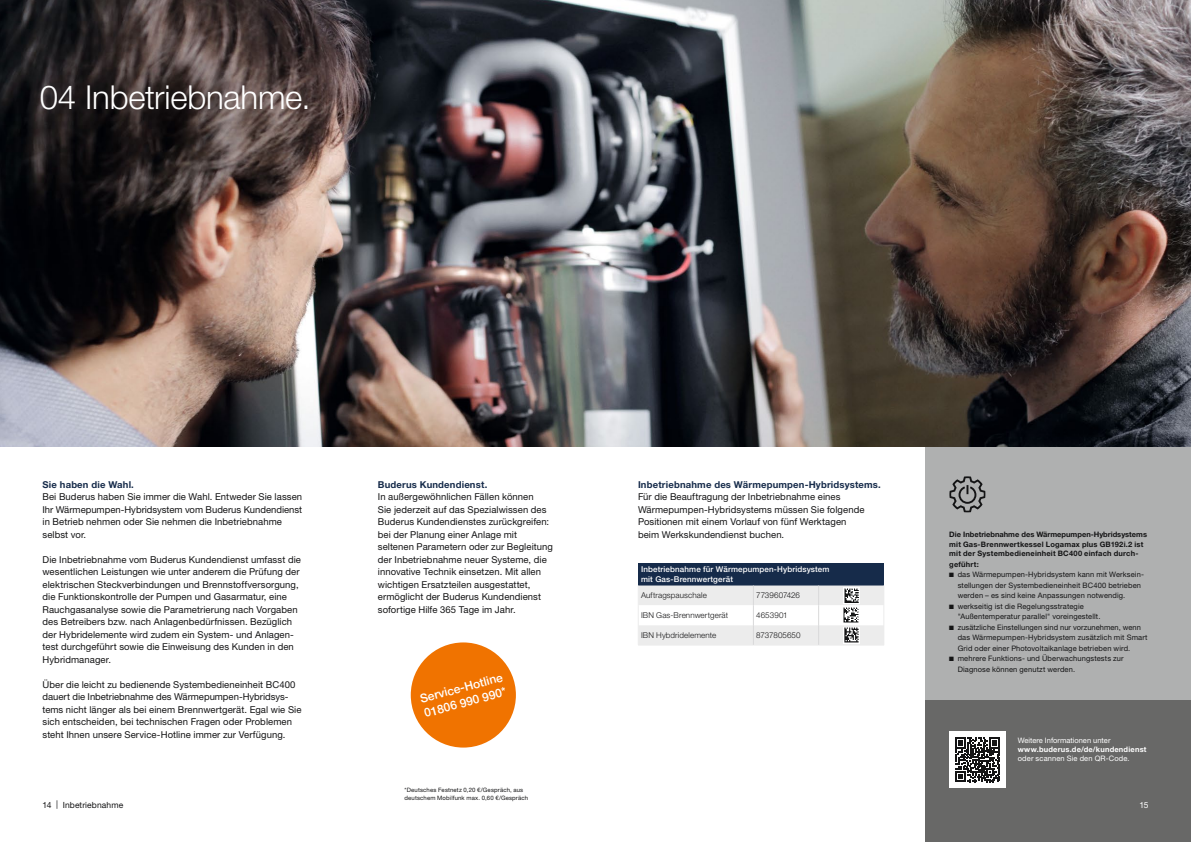
<style>
.page{position:relative;width:1191px;height:842px;background:#fff}
.page>*{position:absolute;margin:0;border:0;box-sizing:border-box;transform-origin:0 0}
.t1{font:300 33px "Helvetica Neue LT Pro";letter-spacing:-.01em;color:#fff}
.t2{font:500 12px/15px "Helvetica Neue LT Pro";color:#fff}
.t3{font:9.5px/12.5px "Helvetica Neue LT Pro";letter-spacing:.005em;color:#141415}
.t4{font:700 9.5px "Helvetica Neue LT Pro";letter-spacing:.02em;color:#162b4a}
.t5{font:8.5px "Helvetica Neue LT Pro";letter-spacing:.01em;color:#141415}
.t6{font:8.5px "Helvetica Neue LT Pro";color:#fff}
.t7{font:300 8px "Helvetica Neue LT Pro";letter-spacing:.015em;color:#141415}
.t8{font:500 8px/10px "Helvetica Neue LT Pro";letter-spacing:.015em;color:#fff}
.t9{font:300 8px "Helvetica Neue LT Pro";letter-spacing:-.005em;color:#141415}
.t10{font:7.5px/10.5px "Helvetica Neue LT Pro";letter-spacing:.015em;color:#141415}
.t11{font:700 7.5px/9.5px "Helvetica Neue LT Pro";letter-spacing:.025em;color:#141415}
.t12{font:700 7.5px "Helvetica Neue LT Pro";letter-spacing:.025em;color:#fff}
.t13{font:7.5px "Helvetica Neue LT Pro";color:#fff}
.t14{font:7.5px "Helvetica Neue LT Pro";letter-spacing:.02em;color:#fff}
.t15{font:6px/8px "Helvetica Neue LT Pro";letter-spacing:.025em;color:#141415}
</style>
<div class="page">
<div style="left:925px;top:446px;width:266px;height:254px;background:#afb0b0"></div>
<div style="left:925px;top:700px;width:266px;height:142px;background:#686867"></div>
<img style="left:0;top:0;width:1191px;height:446px">
<svg style="left:949px;top:476px;width:36px;height:36px"></svg>
<div style="left:949px;top:731px;width:57px;height:57px;background:#fff"></div>
<svg style="left:955px;top:738px;width:44px;height:44px"></svg>
<div style="left:411px;top:642px;width:105px;height:105px;background:#f07300;border-radius:50%"></div>
<div style="left:638px;top:563px;width:246px;height:22px;background:#162b4a"></div>
<hr style="left:638px;top:645px;width:115px;height:1px;background:#ececec">
<hr style="left:753px;top:645px;width:65px;height:1px;background:#ececec">
<hr style="left:818px;top:645px;width:66px;height:1px;background:#ececec">
<svg style="left:638px;top:585px;width:246px;height:60px"></svg>
<img style="left:843px;top:587px;width:16px;height:17px">
<img style="left:843px;top:607px;width:16px;height:16px">
<img style="left:843px;top:627px;width:16px;height:16px">
<h1 class="t1" style="left:40px;top:77px;width:272px">04 Inbetriebnahme.</h1>
<p class="t4" style="left:43px;top:478px;width:93px">Sie haben die Wahl.</p>
<p class="t3" style="left:43px;top:490px;width:261px">Bei Buderus haben Sie immer die Wahl. Entweder Sie lassen Ihr Wärmepumpen-Hybridsystem vom Buderus Kundendienst in Betrieb nehmen oder Sie nehmen die Inbetriebnahme selbst vor.</p>
<p class="t3" style="left:43px;top:553px;width:260px">Die Inbetriebnahme vom Buderus Kundendienst umfasst die wesentlichen Leistungen wie unter anderem die Prüfung der elektrischen Steckverbindungen und Brennstoffversorgung, die Funktionskontrolle der Pumpen und Gasarmatur, eine Rauchgasanalyse sowie die Parametrierung nach Vorgaben des Betreibers bzw. nach Anlagenbedürfnissen. Bezüglich der Hybridelemente wird zudem ein System- und Anlagen&shy;test durchgeführt sowie die Einweisung des Kunden in den Hybridmanager.</p>
<p class="t3" style="left:43px;top:678px;width:260px">Über die leicht zu bedienende Systembedieneinheit BC400 dauert die Inbetriebnahme des Wärmepumpen-Hybridsys&shy;tems nicht länger als bei einem Brennwertgerät. Egal wie Sie sich entscheiden, bei technischen Fragen oder Problemen steht Ihnen unsere Service-Hotline immer zur Verfügung.</p>
<p class="t2" style="left:418px;top:691px;width:86px;rotate:-15deg">Service-Hotline<br>01806 990 990*</p>
<p class="t4" style="left:378px;top:478px;width:111px">Buderus Kundendienst.</p>
<p class="t3" style="left:378px;top:490px;width:177px">In außergewöhnlichen Fällen können<br>Sie jederzeit auf das Spezialwissen des Buderus Kundendienstes zurückgreifen: bei der Planung einer Anlage mit seltenen Parametern oder zur Begleitung der Inbetriebnahme neuer Systeme, die innovative Technik einsetzen. Mit allen wichtigen Ersatzteilen ausgestattet, ermöglicht der Buderus Kundendienst sofortige Hilfe 365 Tage im Jahr.</p>
<p class="t5" style="left:43px;top:800px;width:82px">14 | Inbetriebnahme</p>
<p class="t15" style="left:404px;top:786px;width:125px">*Deutsches Festnetz 0,20 €/Gespräch, aus deutschem Mobilfunk max. 0,60 €/Gespräch</p>
<p class="t4" style="left:638px;top:478px;width:244px">Inbetriebnahme des Wärmepumpen-Hybridsystems.</p>
<p class="t3" style="left:638px;top:490px;width:228px">Für die Beauftragung der Inbetriebnahme eines Wärmepumpen-Hybridsystems müssen Sie folgende Positionen mit einem Vorlauf von fünf Werktagen beim Werkskundendienst buchen.</p>
<p class="t8" style="left:641px;top:564px;width:190px">Inbetriebnahme für Wärmepumpen-Hybridsystem mit Gas-Brennwertgerät</p>
<p class="t7" style="left:641px;top:590px;width:67px">Auftragspauschale</p>
<p class="t9" style="left:756px;top:590px;width:45px">7739607426</p>
<p class="t7" style="left:641px;top:610px;width:89px">IBN Gas-Brennwertgerät</p>
<p class="t7" style="left:756px;top:610px;width:33px">4653901</p>
<p class="t7" style="left:641px;top:630px;width:77px">IBN Hybdridelemente</p>
<p class="t7" style="left:756px;top:630px;width:46px">8737805650</p>
<p class="t11" style="left:949px;top:530px;width:199px">Die Inbetriebnahme des Wärmepumpen-Hybridsystems mit Gas-Brennwertkessel Logamax plus GB192i.2 ist mit der Systembedieneinheit BC400 einfach durch-</p>
<p class="t11" style="left:949px;top:559px;width:31px">geführt:</p>
<p class="t10" style="left:957px;top:569px;width:188px;text-indent:-9px">■ das Wärmepumpen-Hybridsystem kann mit Werksein&shy;stellungen der Systembedieneinheit BC400 betrieben werden – es sind keine Anpassungen notwendig.</p>
<p class="t10" style="left:957px;top:601px;width:144px;text-indent:-9px">■ werkseitig ist die Regelungsstrategie "Außentemperatur parallel" voreingestellt.</p>
<p class="t10" style="left:957px;top:622px;width:191px;text-indent:-9px">■ zusätzliche Einstellungen sind nur vorzunehmen, wenn das Wärmepumpen-Hybridsystem zusätzlich mit Smart<br>Grid oder einer Photovoltaikanlage betrieben wird.</p>
<p class="t10" style="left:957px;top:653px;width:167px;text-indent:-9px">■ mehrere Funktions- und Überwachungstests zur<br>Diagnose können genutzt werden.</p>
<p class="t13" style="left:1017px;top:736px;width:94px">Weitere Informationen unter</p>
<p class="t12" style="left:1017px;top:744px;width:130px">www.buderus.de/de/kundendienst</p>
<p class="t14" style="left:1017px;top:754px;width:113px">oder scannen Sie den QR-Code.</p>
<p class="t6" style="left:1139px;top:800px;width:11px">15</p>
</div>
